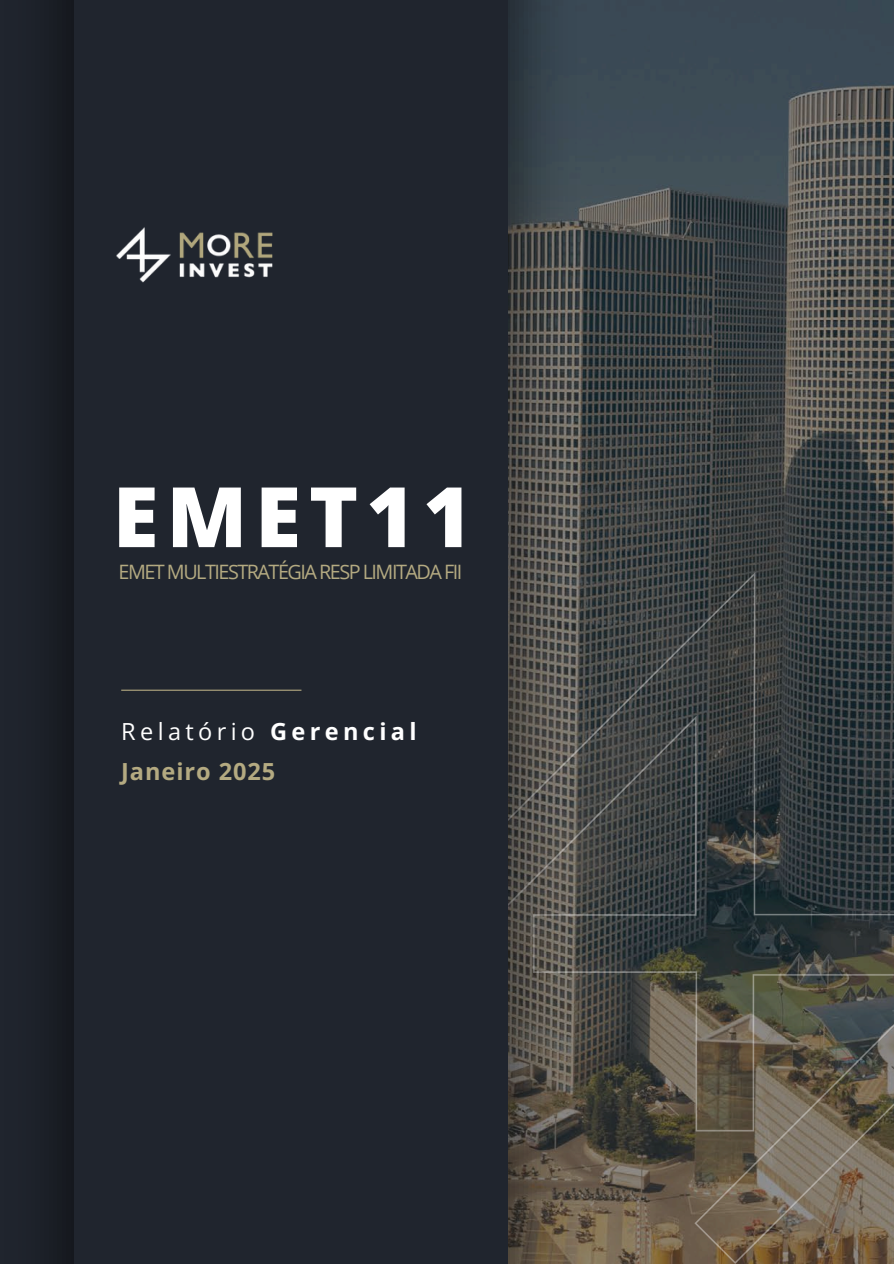
<style>
.page{position:relative;width:894px;height:1264px;background:#fff}
.page>*{position:absolute;margin:0;border:0;box-sizing:border-box;transform-origin:0 0}
.t1{font:800 83.4px "Open Sans";letter-spacing:.095em;color:#fff}
.t2{font:700 23.55px/39.9px "Open Sans";letter-spacing:.04em;color:#b4aa81}
.t3{font:19.8px "Open Sans";letter-spacing:-.075em;color:#b4aa81}
.s1{font-weight:400;color:#fff}
.s2{color:#fff}
</style>
<div class="page">
<div style="left:0;top:0;width:893px;height:1263px;background:#20252e"></div>
<img style="left:580px;top:0;width:313px;height:572px">
<img style="left:580px;top:572px;width:313px;height:691px">
<img style="left:508px;top:0;width:72px;height:1263px">
<img style="left:117px;top:227px;width:156px;height:56px">
<hr style="left:121px;top:689px;width:180px;height:1px;background:#b4aa81">
<p class="t1" style="left:113px;top:458px;width:360px">EMET11</p>
<p class="t3" style="left:118px;top:558px;width:345px">EMET MULTIESTRATÉGIA RESP LIMITADA FII</p>
<h1 class="t2" style="left:121px;top:711px;width:297px"><span class="s1">Relatório</span> <span class="s2">Gerencial<br></span>Janeiro 2025</h1>
</div>
